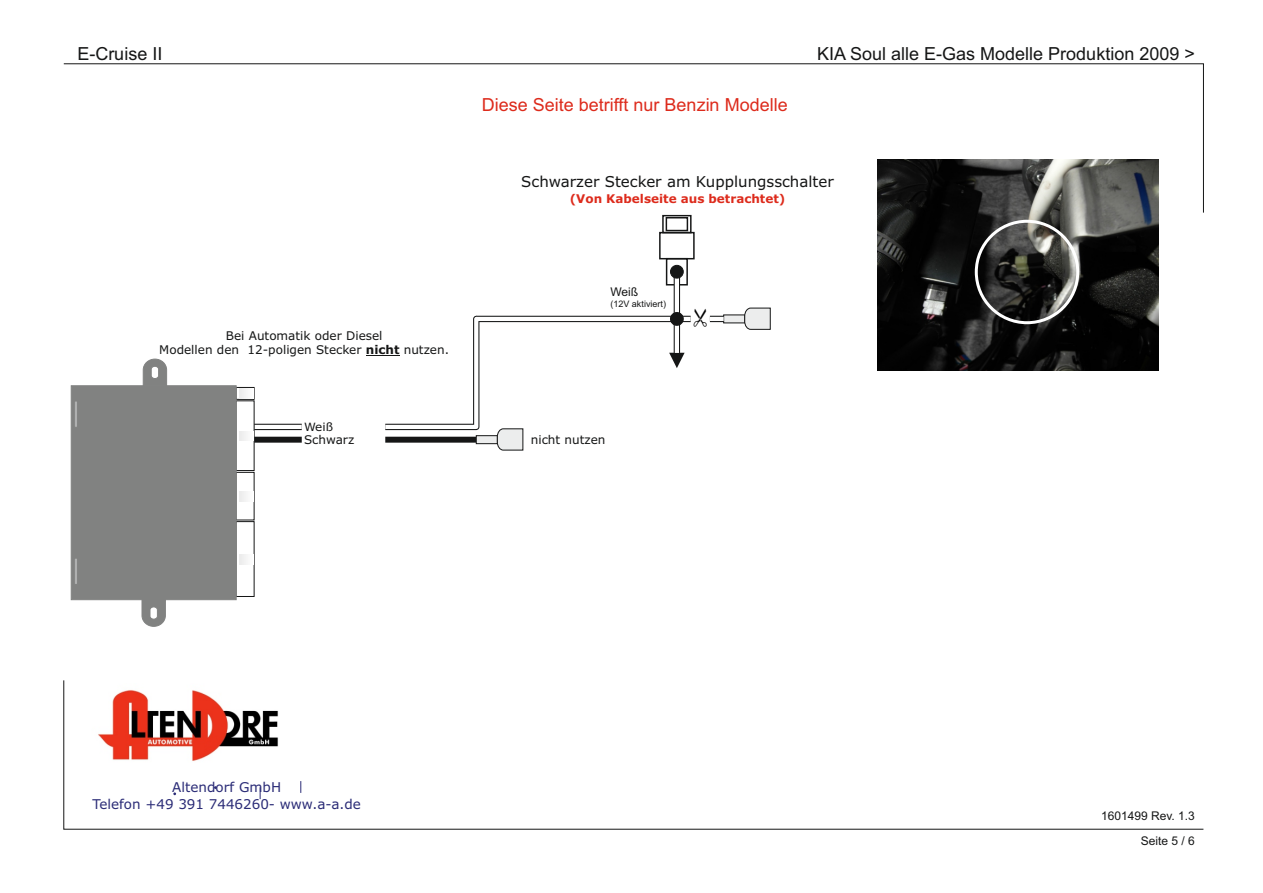
<style>
.page{position:relative;width:1263px;height:893px;background:#fff}
.page>*{position:absolute;margin:0;border:0;box-sizing:border-box;transform-origin:0 0}
.t1{font:18px "Arial";color:#151616}
.t2{font:18px "Arial";color:#dd2b1c}
.t3{font:15px "Verdana";color:#151616}
.t4{font:13.5px/16.4px "Verdana";color:#2b2c77;text-align:center}
.t5{font:12px/14.5px "Verdana";color:#151616;text-align:center}
.t6{font:700 12px "Verdana";color:#dd2b1c}
.t7{font:12px "Arial";color:#151616}
.t8{font:11.4px "Verdana";color:#151616;scale:1.05 1}
.t9{font:9px "Arial";color:#151616}
.s1{font-weight:700}
</style>
<div class="page">
<svg style="left:63px;top:63px;width:1141px;height:150px"></svg>
<svg style="left:63px;top:680px;width:1141px;height:149px"></svg>
<img style="left:878px;top:159px;width:280px;height:211px">
<div style="left:975px;top:220px;width:104px;height:104px;border:3px solid #fff;border-radius:50%"></div>
<div style="left:385px;top:437px;width:91px;height:6px;background:#151616"></div>
<svg style="left:682px;top:316px;width:9px;height:6px"></svg>
<svg style="left:683px;top:317px;width:8px;height:4px"></svg>
<div style="left:659px;top:232px;width:36px;height:27px;border:1px solid #151616"></div>
<div style="left:666px;top:258px;width:22px;height:27px;border:1px solid #151616"></div>
<div style="left:662px;top:215px;width:29px;height:18px;border:1px solid #151616"></div>
<div style="left:666px;top:217px;width:22px;height:14px;border:1px solid #151616"></div>
<svg style="left:476px;top:428px;width:47px;height:22px"></svg>
<svg style="left:473px;top:319px;width:6px;height:108px"></svg>
<svg style="left:476px;top:316px;width:195px;height:6px"></svg>
<hr style="left:476px;top:317px;width:201px;height:4px;background:#fff">
<div style="left:254px;top:437px;width:48px;height:6px;background:#151616"></div>
<svg style="left:254px;top:424px;width:48px;height:6px"></svg>
<hr style="left:254px;top:425px;width:48px;height:4px;background:#fff">
<svg style="left:385px;top:424px;width:91px;height:6px"></svg>
<hr style="left:385px;top:425px;width:91px;height:4px;background:#fff">
<svg style="left:474px;top:319px;width:4px;height:108px"></svg>
<svg style="left:674px;top:277px;width:6px;height:76px"></svg>
<svg style="left:669px;top:353px;width:16px;height:15px"></svg>
<hr style="left:675px;top:272px;width:4px;height:81px;background:#fff">
<div style="left:670px;top:265px;width:13px;height:13px;background:#151616;border:1px solid #151616;border-radius:50%"></div>
<div style="left:670px;top:312px;width:13px;height:13px;background:#151616;border:1px solid #151616;border-radius:50%"></div>
<svg style="left:723px;top:308px;width:47px;height:22px"></svg>
<svg style="left:710px;top:316px;width:14px;height:6px"></svg>
<hr style="left:710px;top:317px;width:14px;height:4px;background:#fff">
<svg style="left:71px;top:359px;width:183px;height:268px"></svg>
<hr style="left:366px;top:355px;width:33px;height:1px;background:#151616">
<svg style="left:260px;top:787px;width:1px;height:12px"></svg>
<img style="left:92px;top:684px;width:196px;height:83px">
<svg style="left:300px;top:781px;width:1px;height:12px"></svg>
<h1 class="t1" style="left:77px;top:47px;width:87px">E-Cruise II</h1>
<p class="t5" style="left:159px;top:329px;width:291px">Bei Automatik oder Diesel<br>Modellen den 12-poligen Stecker <span class="s1">nicht</span> nutzen.</p>
<p class="t8" style="left:304px;top:422px;width:29px">Weiß</p>
<p class="t5" style="left:304px;top:433px;width:52px">Schwarz</p>
<h1 class="t2" style="left:482px;top:98px;width:307px">Diese Seite betrifft nur Benzin Modelle</h1>
<h1 class="t1" style="left:817px;top:47px;width:379px">KIA Soul alle E-Gas Modelle Produktion 2009 &gt;</h1>
<p class="t3" style="left:521px;top:176px;width:314px">Schwarzer Stecker am Kupplungsschalter</p>
<p class="t6" style="left:570px;top:193px;width:217px">(Von Kabelseite aus betrachtet)</p>
<p class="t7" style="left:610px;top:287px;width:29px">Weiß</p>
<p class="t9" style="left:610px;top:300px;width:57px">(12V aktiviert)</p>
<p class="t5" style="left:531px;top:433px;width:76px">nicht nutzen</p>
<p class="t4" style="left:92px;top:780px;width:270px">Altendorf GmbH<br>Telefon +49 391 7446260- www.a-a.de</p>
<p class="t7" style="left:1101px;top:811px;width:95px">1601499 Rev. 1.3</p>
<p class="t7" style="left:1141px;top:837px;width:56px">Seite 5 / 6</p>
</div>
